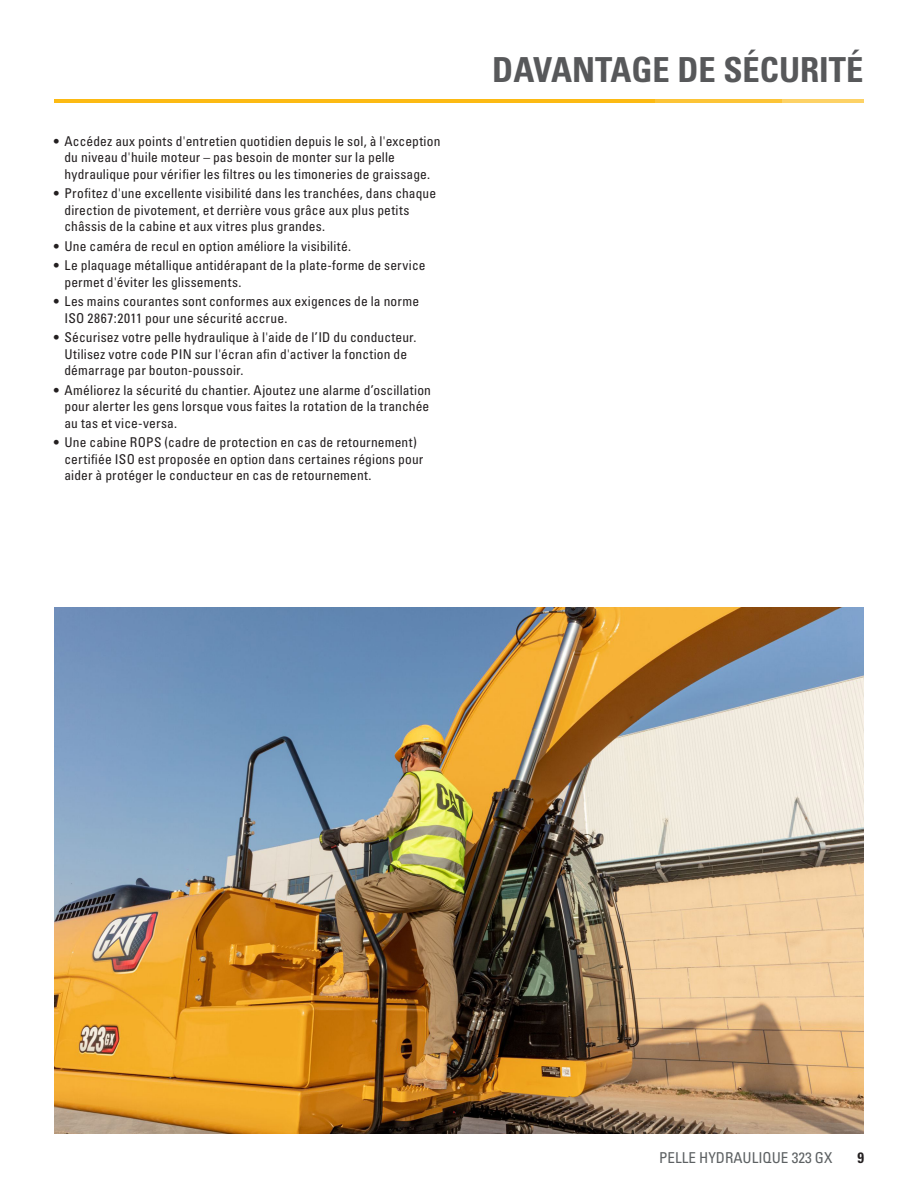
<style>
.page{position:relative;width:918px;height:1188px;background:#fff}
.page>*{position:absolute;margin:0;border:0;box-sizing:border-box;transform-origin:0 0}
.Headline_medium_gray{font:34.5px "Univers LTCYR 67 Bold Cond";color:#57585a}
.Running_footer-RH{font:condensed 15px "Univers LTCYR 57";color:#5d6163}
.t1{font:15px "Univers LTCYR 67 Bold Cond";color:#231f20}
.t2{font:condensed 13.5px/16.5px "Univers LTCYR 57";letter-spacing:.01em;color:#231f20}
</style>
<div class="page">
<hr style="left:54px;top:99px;width:601px;height:4px;background:#fcba13">
<hr style="left:654px;top:99px;width:128px;height:4px;background:#fcc437">
<hr style="left:782px;top:99px;width:81px;height:4px;background:#fdd266">
<img style="left:54px;top:608px;width:809px;height:526px">
<p class="t2" style="left:64px;top:132px;width:377px;text-indent:-10px">• Accédez aux points d'entretien quotidien depuis le sol, à l'exception du niveau d'huile moteur – pas besoin de monter sur la pelle hydraulique pour vérifier les filtres ou les timoneries de graissage.</p>
<p class="t2" style="left:64px;top:185px;width:373px;text-indent:-10px">• Profitez d'une excellente visibilité dans les tranchées, dans chaque direction de pivotement, et derrière vous grâce aux plus petits châssis de la cabine et aux vitres plus grandes.</p>
<p class="t2" style="left:54px;top:237px;width:299px">• Une caméra de recul en option améliore la visibilité.</p>
<p class="t2" style="left:64px;top:257px;width:363px;text-indent:-10px">• Le plaquage métallique antidérapant de la plate-forme de service permet d'éviter les glissements.</p>
<p class="t2" style="left:64px;top:293px;width:356px;text-indent:-10px">• Les mains courantes sont conformes aux exigences de la norme<br>ISO 2867:2011 pour une sécurité accrue.</p>
<p class="t2" style="left:64px;top:329px;width:354px;text-indent:-10px">• Sécurisez votre pelle hydraulique à l'aide de l’ID du conducteur.<br>Utilisez votre code PIN sur l'écran afin d'activer la fonction de démarrage par bouton-poussoir.</p>
<p class="t2" style="left:64px;top:381px;width:368px;text-indent:-10px">• Améliorez la sécurité du chantier. Ajoutez une alarme d’oscillation pour alerter les gens lorsque vous faites la rotation de la tranchée au tas et vice-versa.</p>
<p class="t2" style="left:64px;top:434px;width:360px;text-indent:-10px">• Une cabine ROPS (cadre de protection en cas de retournement) certifiée ISO est proposée en option dans certaines régions pour aider à protéger le conducteur en cas de retournement.</p>
<p class="Headline_medium_gray" style="left:492px;top:48px;width:373px">DAVANTAGE DE SÉCURITÉ</p>
<p class="Running_footer-RH" style="left:659px;top:1148px;width:175px">PELLE HYDRAULIQUE 323 GX</p>
<p class="t1" style="left:857px;top:1148px;width:8px">9</p>
</div>
